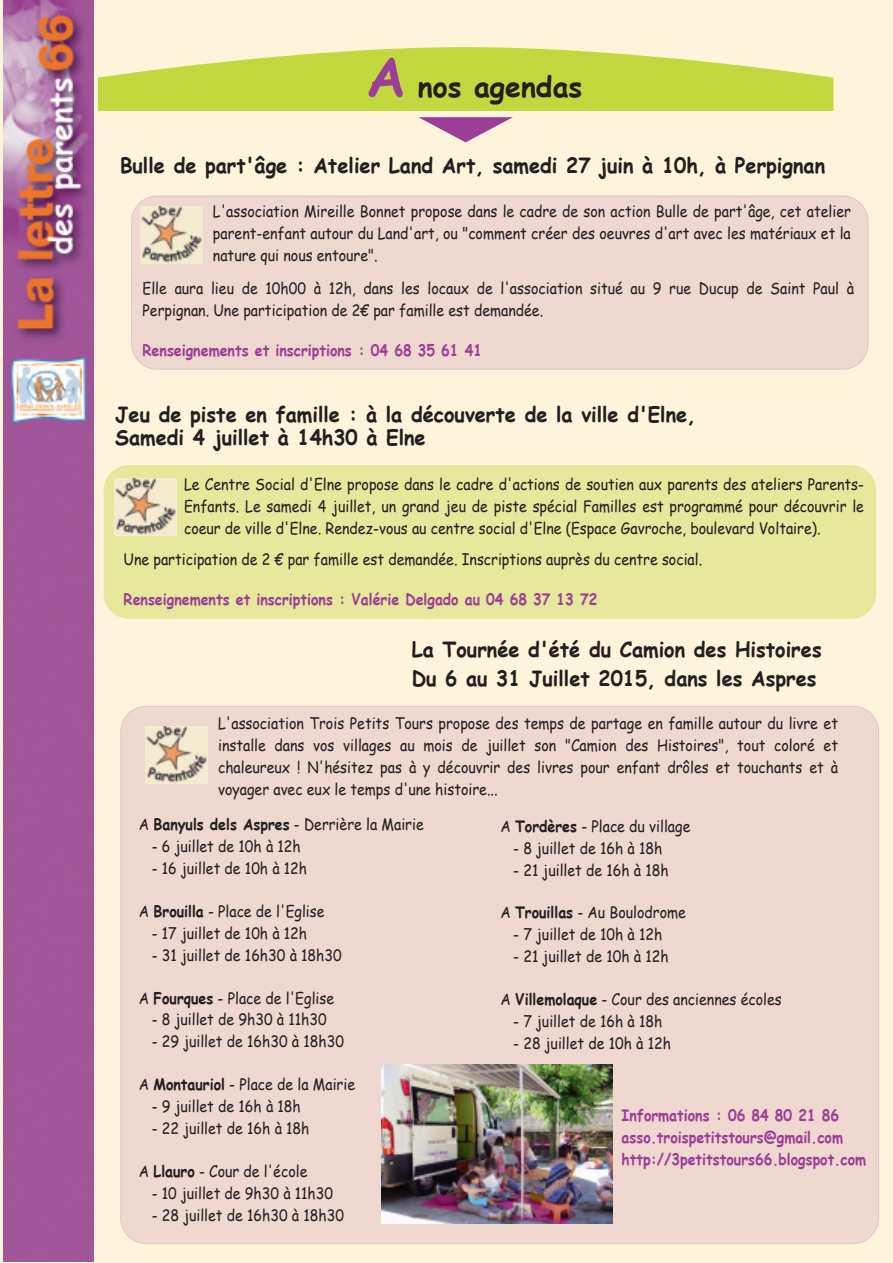
<style>
.page{position:relative;width:893px;height:1263px;background:#fff}
.page>*{position:absolute;margin:0;border:0;box-sizing:border-box;transform-origin:0 0}
.t1{font:700 28.5px "Comic Sans MS";color:#231f20}
.t2{font:700 21px/22.5px "Comic Sans MS";color:#231f20;scale:.95 1}
.t3{font:15.75px/21.9px "Comic Sans MS";color:#231f20;text-align:justify;scale:.9 1}
.t4{font:700 15.75px/21.9px "Comic Sans MS";color:#9c3e97;scale:.9 1}
.s1{font-size:54px;color:#9c3e97}
.s2{font-weight:700}
</style>
<div class="page">
<div style="left:93px;top:0;width:800px;height:1262px;background:#fef4db"></div>
<img style="left:2px;top:0;width:91px;height:1261px">
<svg style="left:98px;top:47px;width:735px;height:64px;fill:#c2d83f"></svg>
<svg style="left:418px;top:117px;width:95px;height:25px"></svg>
<hr style="left:0;top:0;width:2px;height:1262px;background:#fef4db">
<div style="left:132px;top:196px;width:736px;height:173px;background:#efd8d0;border-radius:26px"></div>
<div style="left:132px;top:196px;width:736px;height:173px;border:1px solid #9c3e97;border-radius:26px"></div>
<img style="left:140px;top:207px;width:62px;height:57px">
<div style="left:104px;top:465px;width:772px;height:154px;background:#e6e89c;border-radius:26px"></div>
<div style="left:104px;top:465px;width:772px;height:154px;border:1px solid #c2d83f;border-radius:26px"></div>
<img style="left:115px;top:478px;width:61px;height:57px">
<div style="left:121px;top:706px;width:758px;height:538px;background:#efd8d0;border-radius:26px"></div>
<img style="left:146px;top:726px;width:61px;height:57px">
<img style="left:382px;top:1064px;width:231px;height:160px">
<h1 class="t1" style="left:366px;top:70px;width:218px"><span class="s1">A</span> nos agendas</h1>
<h2 class="t2" style="left:120px;top:155px;width:744px">Bulle de part'âge : Atelier Land Art, samedi 27 juin à 10h, à Perpignan</h2>
<p class="t3" style="left:213px;top:201px;width:710px">L'association Mireille Bonnet propose dans le cadre de son action Bulle de part'âge, cet atelier parent-enfant autour du Land'art, ou "comment créer des oeuvres d'art avec les matériaux et la nature qui nous entoure".</p>
<p class="t3" style="left:143px;top:278px;width:792px">Elle aura lieu de 10h00 à 12h, dans les locaux de l'association situé au 9 rue Ducup de Saint Paul à<br>Perpignan. Une participation de 2€ par famille est demandée.</p>
<p class="t4" style="left:143px;top:340px;width:379px">Renseignements et inscriptions : 04 68 35 61 41</p>
<h2 class="t2" style="left:115px;top:404px;width:613px">Jeu de piste en famille : à la découverte de la ville d'Elne,<br>Samedi 4 juillet à 14h30 à Elne</h2>
<p class="t3" style="left:184px;top:474px;width:757px">Le Centre Social d'Elne propose dans le cadre d'actions de soutien aux parents des ateliers Parents-Enfants. Le samedi 4 juillet, un grand jeu de piste spécial Familles est programmé pour découvrir le coeur de ville d'Elne. Rendez-vous au centre social d'Elne (Espace Gavroche, boulevard Voltaire).</p>
<p class="t3" style="left:124px;top:549px;width:644px">Une participation de 2 € par famille est demandée. Inscriptions auprès du centre social.</p>
<p class="t4" style="left:124px;top:589px;width:528px">Renseignements et inscriptions : Valérie Delgado au 04 68 37 13 72</p>
<h2 class="t2" style="left:412px;top:635px;width:433px;line-height:29.2px">La Tournée d'été du Camion des Histoires<br>Du 6 au 31 Juillet 2015, dans les Aspres</h2>
<p class="t3" style="left:218px;top:713px;width:690px">L'association Trois Petits Tours propose des temps de partage en famille autour du livre et installe dans vos villages au mois de juillet son "Camion des Histoires", tout coloré et chaleureux ! N'hésitez pas à y découvrir des livres pour enfant drôles et touchants et à voyager avec eux le temps d'une histoire...</p>
<p class="t3" style="left:139px;top:814px;width:318px">A <span class="s2">Banyuls dels Aspres</span> - Derrière la Mairie</p>
<p class="t3" style="left:152px;top:836px;width:167px">- 6 juillet de 10h à 12h</p>
<p class="t3" style="left:152px;top:858px;width:174px">- 16 juillet de 10h à 12h</p>
<p class="t3" style="left:139px;top:900px;width:208px">A <span class="s2">Brouilla</span> - Place de l'Eglise</p>
<p class="t3" style="left:152px;top:922px;width:174px">- 17 juillet de 10h à 12h</p>
<p class="t3" style="left:152px;top:944px;width:213px">- 31 juillet de 16h30 à 18h30</p>
<p class="t3" style="left:139px;top:987px;width:218px">A <span class="s2">Fourques</span> - Place de l'Eglise</p>
<p class="t3" style="left:152px;top:1009px;width:196px">- 8 juillet de 9h30 à 11h30</p>
<p class="t3" style="left:152px;top:1031px;width:215px">- 29 juillet de 16h30 à 18h30</p>
<p class="t3" style="left:139px;top:1074px;width:242px">A <span class="s2">Montauriol</span> - Place de la Mairie</p>
<p class="t3" style="left:152px;top:1096px;width:167px">- 9 juillet de 16h à 18h</p>
<p class="t3" style="left:152px;top:1117px;width:177px">- 22 juillet de 16h à 18h</p>
<p class="t3" style="left:139px;top:1160px;width:189px">A <span class="s2">Llauro</span> - Cour de l'école</p>
<p class="t3" style="left:152px;top:1182px;width:203px">- 10 juillet de 9h30 à 11h30</p>
<p class="t3" style="left:152px;top:1205px;width:215px">- 28 juillet de 16h30 à 18h30</p>
<p class="t3" style="left:500px;top:815px;width:212px">A <span class="s2">Tordères</span> - Place du village</p>
<p class="t3" style="left:513px;top:837px;width:167px">- 8 juillet de 16h à 18h</p>
<p class="t3" style="left:513px;top:859px;width:174px">- 21 juillet de 16h à 18h</p>
<p class="t3" style="left:500px;top:902px;width:208px">A <span class="s2">Trouillas</span> - Au Boulodrome</p>
<p class="t3" style="left:513px;top:924px;width:167px">- 7 juillet de 10h à 12h</p>
<p class="t3" style="left:513px;top:946px;width:174px">- 21 juillet de 10h à 12h</p>
<p class="t3" style="left:500px;top:988px;width:314px">A <span class="s2">Villemolaque</span> - Cour des anciennes écoles</p>
<p class="t3" style="left:513px;top:1010px;width:167px">- 7 juillet de 16h à 18h</p>
<p class="t3" style="left:513px;top:1032px;width:177px">- 28 juillet de 10h à 12h</p>
<p class="t4" style="left:622px;top:1104px;width:273px">Informations : 06 84 80 21 86 asso.troispetitstours@gmail.com http://3petitstours66.blogspot.com</p>
</div>
